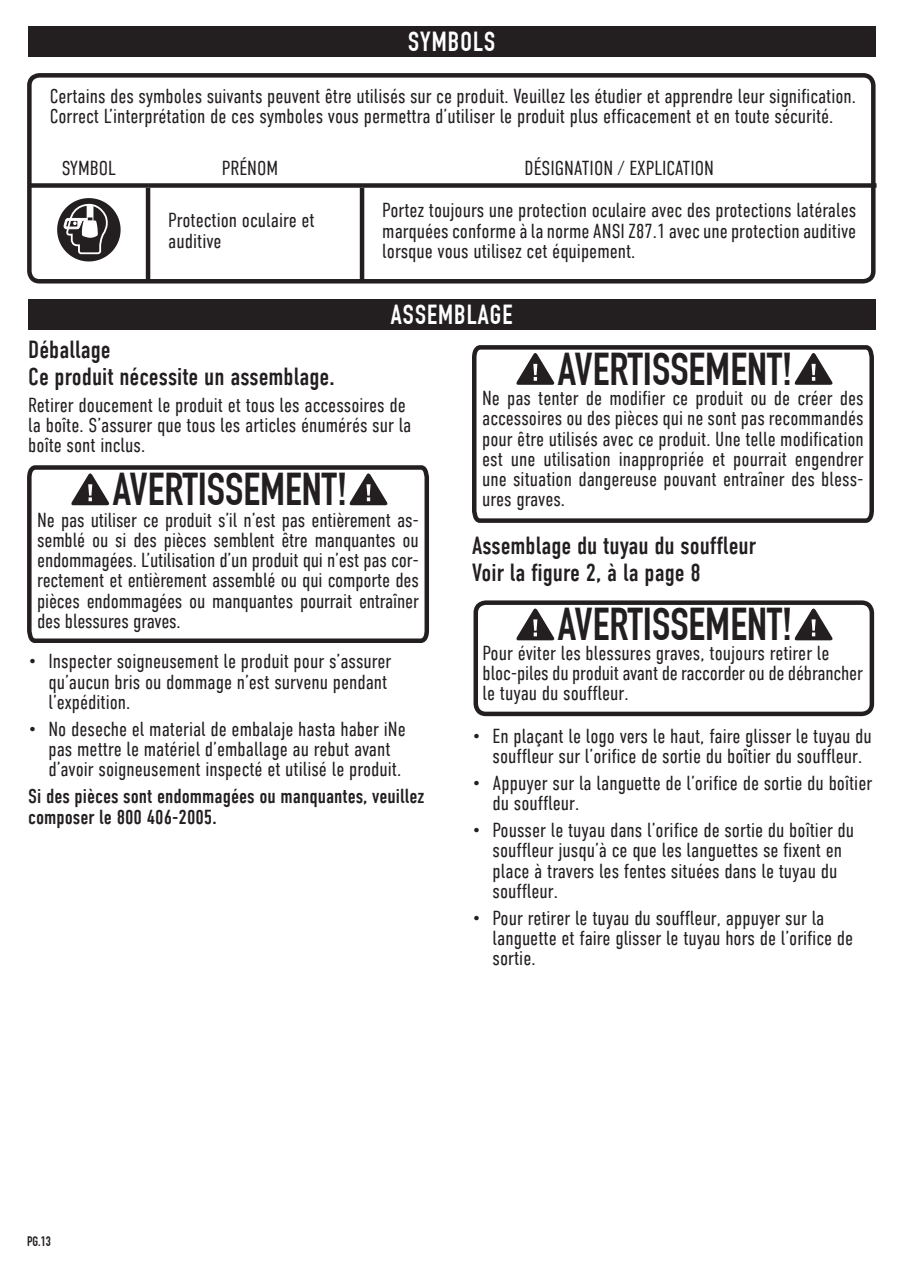
<style>
.page{position:relative;width:922px;height:1286px;background:#fff}
.page>*{position:absolute;margin:0;border:0;box-sizing:border-box;transform-origin:0 0}
.t1{font:700 45px "DIN Condensed";color:#231f20}
.t2{font:700 27px "DIN Condensed";letter-spacing:.04em;color:#fff}
.t3{font:24.75px/27px "DIN Condensed";color:#231f20}
.t4{font:300 20.25px/20.2px "DIN Condensed";color:#231f20}
.t5{font:20.25px/20.2px "DIN Condensed";color:#231f20}
.t6{font:700 13.5px "DIN Condensed";color:#231f20}
</style>
<div class="page">
<div style="left:473px;top:600px;width:401px;height:116px;border:4px solid #231f20;border-radius:10px"></div>
<div style="left:27px;top:73px;width:848px;height:211px;border:4px solid #231f20;border-radius:10px"></div>
<div style="left:28px;top:300px;width:847px;height:30px;background:#231f20"></div>
<svg style="left:27px;top:465px;width:402px;height:178px"></svg>
<svg style="left:472px;top:345px;width:402px;height:178px"></svg>
<div style="left:362px;top:183px;width:514px;height:5px;background:#231f20"></div>
<div style="left:30px;top:183px;width:118px;height:5px;background:#231f20"></div>
<div style="left:148px;top:183px;width:214px;height:5px;background:#231f20"></div>
<hr style="left:146px;top:188px;width:4px;height:93px;background:#231f20">
<hr style="left:360px;top:188px;width:4px;height:93px;background:#231f20">
<svg style="left:57px;top:198px;width:64px;height:63px"></svg>
<div style="left:28px;top:27px;width:847px;height:30px;background:#231f20"></div>
<svg style="left:348px;top:472px;width:41px;height:33px"></svg>
<svg style="left:70px;top:472px;width:40px;height:33px"></svg>
<svg style="left:793px;top:351px;width:40px;height:34px"></svg>
<svg style="left:515px;top:351px;width:40px;height:34px"></svg>
<svg style="left:794px;top:608px;width:39px;height:32px"></svg>
<svg style="left:516px;top:608px;width:39px;height:32px"></svg>
<h2 class="t2" style="left:408px;top:26px;width:88px">SYMBOLS</h2>
<p class="t4" style="left:50px;top:86px;width:807px">Certains des symboles suivants peuvent être utilisés sur ce produit. Veuillez les étudier et apprendre leur signification.<br>Correct L’interprétation de ces symboles vous permettra d’utiliser le produit plus efficacement et en toute sécurité.</p>
<p class="t4" style="left:62px;top:158px;width:56px">SYMBOL</p>
<p class="t4" style="left:222px;top:158px;width:58px">PRÉNOM</p>
<p class="t4" style="left:524px;top:158px;width:191px">DÉSIGNATION / EXPLICATION</p>
<p class="t4" style="left:168px;top:210px;width:148px">Protection oculaire et auditive</p>
<p class="t4" style="left:382px;top:200px;width:475px;text-align:justify">Portez toujours une protection oculaire avec des protections latérales marquées conforme à la norme ANSI Z87.1 avec une protection auditive lorsque vous utilisez cet équipement.</p>
<h2 class="t2" style="left:391px;top:299px;width:123px">ASSEMBLAGE</h2>
<p class="t3" style="left:28px;top:336px;width:308px">Déballage<br>Ce produit nécessite un assemblage.</p>
<p class="t4" style="left:28px;top:395px;width:385px">Retirer doucement le produit et tous les accessoires de la boîte. S’assurer que tous les articles énumérés sur la boîte sont inclus.</p>
<h1 class="t1" style="left:113px;top:463px;width:236px">AVERTISSEMENT!</h1>
<p class="t4" style="left:37px;top:510px;width:383px;text-align:justify">Ne pas utiliser ce produit s’il n’est pas entièrement as&shy;semblé ou si des pièces semblent être manquantes ou endommagées. L’utilisation d’un produit qui n’est pas cor&shy;rectement et entièrement assemblé ou qui comporte des pièces endommagées ou manquantes pourrait entraîner des blessures graves.</p>
<p class="t4" style="left:48px;top:651px;width:344px;text-indent:-20px">• Inspecter soigneusement le produit pour s’assurer qu’aucun bris ou dommage n’est survenu pendant l’expédition.</p>
<p class="t4" style="left:48px;top:719px;width:359px;text-indent:-20px">• No deseche el material de embalaje hasta haber iNe pas mettre le matériel d’emballage au rebut avant d’avoir soigneusement inspecté et utilisé le produit.</p>
<p class="t5" style="left:28px;top:787px;width:397px">Si des pièces sont endommagées ou manquantes, veuillez composer le 800 406-2005.</p>
<h1 class="t1" style="left:558px;top:343px;width:236px">AVERTISSEMENT!</h1>
<p class="t4" style="left:482px;top:388px;width:383px;text-align:justify">Ne pas tenter de modifier ce produit ou de créer des accessoires ou des pièces qui ne sont pas recommandés pour être utilisés avec ce produit. Une telle modification est une utilisation inappropriée et pourrait engendrer une situation dangereuse pouvant entraîner des bless&shy;ures graves.</p>
<p class="t3" style="left:472px;top:532px;width:285px">Assemblage du tuyau du souffleur<br>Voir la figure 2, à la page 8</p>
<h1 class="t1" style="left:558px;top:598px;width:236px">AVERTISSEMENT!</h1>
<p class="t4" style="left:482px;top:643px;width:382px">Pour éviter les blessures graves, toujours retirer le bloc-piles du produit avant de raccorder ou de débrancher le tuyau du souffleur.</p>
<p class="t4" style="left:472px;top:726px;width:401px;text-align:center">• En plaçant le logo vers le haut, faire glisser le tuyau du souffleur sur l’orifice de sortie du boîtier du souffleur.</p>
<p class="t4" style="left:492px;top:773px;width:381px;text-indent:-20px">• Appuyer sur la languette de l’orifice de sortie du boîtier du souffleur.</p>
<p class="t4" style="left:492px;top:820px;width:363px;text-indent:-20px">• Pousser le tuyau dans l’orifice de sortie du boîtier du souffleur jusqu’à ce que les languettes se fixent en place à travers les fentes situées dans le tuyau du souffleur.</p>
<p class="t4" style="left:492px;top:908px;width:362px;text-indent:-20px">• Pour retirer le tuyau du souffleur, appuyer sur la languette et faire glisser le tuyau hors de l’orifice de sortie.</p>
<p class="t6" style="left:27px;top:1234px;width:25px">PG.13</p>
</div>
